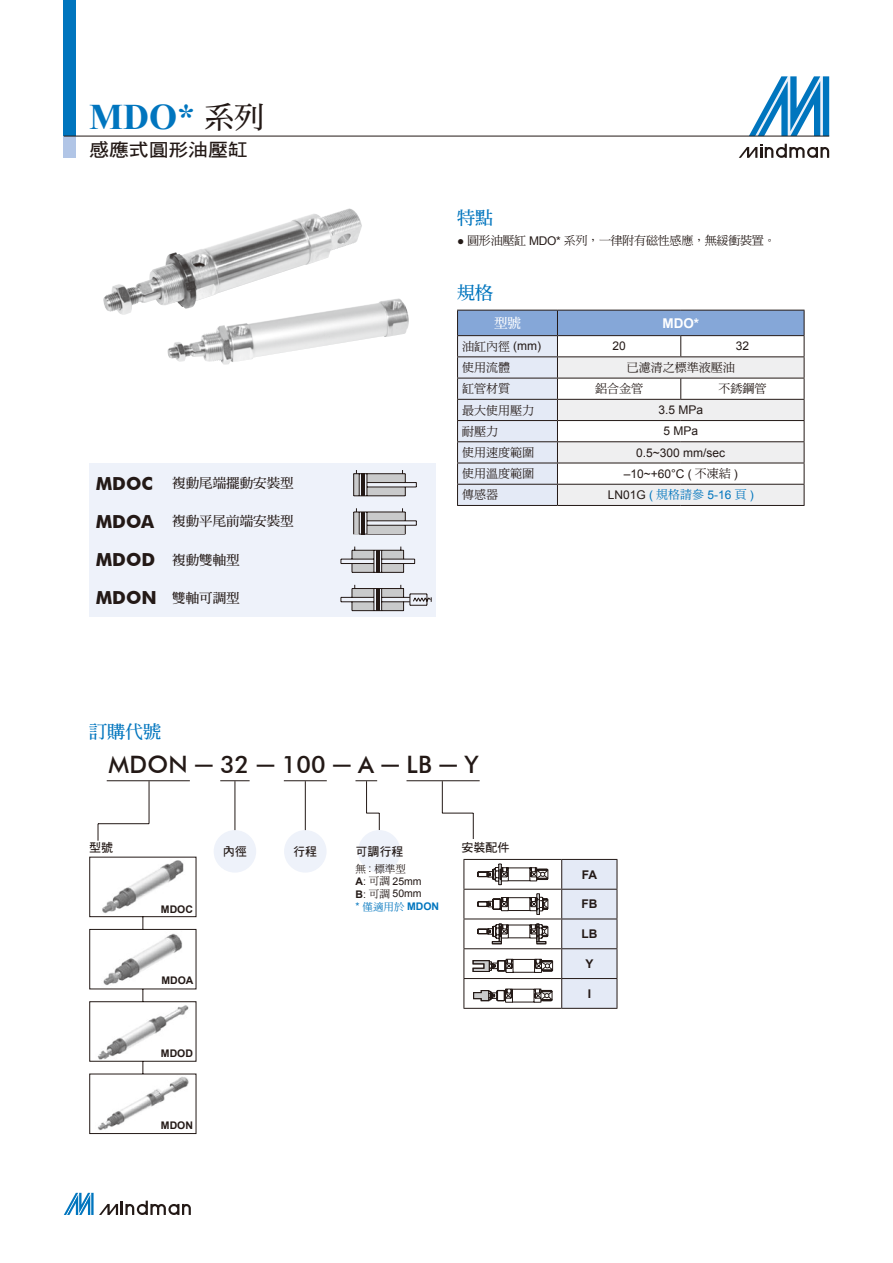
<style>
.page{position:relative;width:893px;height:1263px;background:#fff}
.page>*{position:absolute;margin:0;border:0;box-sizing:border-box;transform-origin:0 0}
.t1{font:700 36px "Times New Roman";color:#0075be}
.t2{font:500 24px "Futura BT";letter-spacing:.01em;color:#231916}
.t3{font:700 18px "Futura BT";color:#231916}
.t4{font:18px "DF Hei Bd HK BF";color:#231916;scale:1.1 1}
.t5{font:18px "DF Ming Bd HKP BF";color:#0075be}
.t6{font:13.5px "DF Ming Bd HK BF";color:#231916}
.Table_Paragraph{font:700 13.5px "Arial";color:#fff}
.Table_Paragraph-2{font:13.5px "DF Ming Bd HK BF";color:#fff}
.Table_Paragraph-3{font:12px "DF Ming Md HK BF";color:#231916}
.Table_Paragraph-4{font:12px "Arial";color:#231916}
.Table_Paragraph-5{font:12px "DF Ming Md HK BF";letter-spacing:-.02em;color:#231916}
.Table_Paragraph-6{font:12px "Arial";color:#0075be}
.t7{font:12px "DF Hei Bd HK BF";color:#231916}
.Table_Paragraph-7{font:700 12px "Arial";color:#231916}
.t8{font:700 10.5px "Arial";color:#231916}
.t9{font:10.5px "Arial";color:#231916}
.t10{font:10.5px "DF Ming Md HK BF";color:#0075be}
.t11{font:10.5px "DF Ming Md HK BF";color:#231916}
.s1{font-family:"DF Ming Bd HKP BF";font-weight:400;font-size:30px;color:#231916}
.s2{font-family:"Arial"}
.s3{font-family:"DF Ming Md HK BF"}
.s4{color:#231916}
.s5{font-family:"Arial";font-weight:400}
.s6{font-weight:700}
.s7{font-family:"Arial";font-weight:700}
</style>
<div class="page">
<svg style="left:749px;top:76px;width:80px;height:60px"></svg>
<svg style="left:739px;top:144px;width:90px;height:14px"></svg>
<div style="left:64px;top:0;width:12px;height:136px;background:#0075be"></div>
<div style="left:64px;top:136px;width:12px;height:21px;background:#b1c5e6"></div>
<hr style="left:64px;top:136px;width:765px;height:1px;background:#231916">
<svg style="left:64px;top:1193px;width:127px;height:22px"></svg>
<img style="left:103px;top:208px;width:259px;height:107px">
<svg style="left:457px;top:310px;width:348px;height:195px"></svg>
<hr style="left:457px;top:505px;width:100px;height:1px;background:#231916">
<hr style="left:557px;top:505px;width:124px;height:1px;background:#231916">
<hr style="left:681px;top:505px;width:123px;height:1px;background:#231916">
<hr style="left:107px;top:780px;width:83px;height:1px;background:#231916">
<hr style="left:220px;top:780px;width:30px;height:1px;background:#231916">
<svg style="left:355px;top:780px;width:22px;height:1px"></svg>
<hr style="left:284px;top:780px;width:43px;height:1px;background:#231916">
<hr style="left:406px;top:780px;width:74px;height:1px;background:#231916">
<div style="left:89px;top:464px;width:347px;height:153px;background:#eef2fa"></div>
<div style="left:367px;top:487px;width:38px;height:9px;background:#c9cacb"></div>
<div style="left:367px;top:474px;width:38px;height:8px;background:#c9cacb"></div>
<hr style="left:361px;top:474px;width:4px;height:22px;background:#231916">
<hr style="left:354px;top:473px;width:51px;height:1px;background:#231916">
<hr style="left:367px;top:482px;width:49px;height:1px;background:#231916">
<hr style="left:367px;top:487px;width:49px;height:1px;background:#231916">
<hr style="left:354px;top:495px;width:51px;height:1px;background:#231916">
<svg style="left:402px;top:470px;width:4px;height:26px"></svg>
<svg style="left:367px;top:474px;width:1px;height:21px"></svg>
<svg style="left:353px;top:470px;width:7px;height:26px"></svg>
<hr style="left:354px;top:534px;width:51px;height:1px;background:#231916">
<div style="left:367px;top:525px;width:38px;height:9px;background:#c9cacb"></div>
<div style="left:367px;top:512px;width:38px;height:9px;background:#c9cacb"></div>
<hr style="left:361px;top:512px;width:4px;height:22px;background:#231916">
<svg style="left:367px;top:513px;width:1px;height:21px"></svg>
<hr style="left:367px;top:525px;width:49px;height:1px;background:#231916">
<hr style="left:367px;top:520px;width:49px;height:1px;background:#231916">
<hr style="left:354px;top:512px;width:51px;height:1px;background:#231916">
<svg style="left:402px;top:508px;width:4px;height:26px"></svg>
<svg style="left:353px;top:508px;width:7px;height:26px"></svg>
<hr style="left:352px;top:572px;width:52px;height:1px;background:#231916">
<hr style="left:341px;top:559px;width:33px;height:1px;background:#231916">
<hr style="left:341px;top:563px;width:33px;height:1px;background:#231916">
<hr style="left:382px;top:559px;width:33px;height:1px;background:#231916">
<hr style="left:382px;top:563px;width:33px;height:1px;background:#231916">
<svg style="left:352px;top:546px;width:52px;height:26px"></svg>
<hr style="left:341px;top:601px;width:33px;height:1px;background:#231916">
<hr style="left:341px;top:597px;width:33px;height:1px;background:#231916">
<svg style="left:352px;top:585px;width:80px;height:26px"></svg>
<hr style="left:149px;top:781px;width:1px;height:43px;background:#231916">
<hr style="left:98px;top:823px;width:51px;height:1px;background:#231916">
<svg style="left:98px;top:824px;width:1px;height:17px"></svg>
<hr style="left:234px;top:781px;width:1px;height:50px;background:#231916">
<hr style="left:305px;top:781px;width:1px;height:50px;background:#231916">
<hr style="left:366px;top:781px;width:1px;height:32px;background:#231916">
<svg style="left:367px;top:813px;width:13px;height:17px"></svg>
<hr style="left:442px;top:781px;width:1px;height:32px;background:#231916">
<hr style="left:442px;top:813px;width:31px;height:1px;background:#231916">
<svg style="left:473px;top:813px;width:1px;height:26px"></svg>
<svg style="left:89px;top:856px;width:108px;height:278px"></svg>
<div style="left:214px;top:830px;width:42px;height:43px;background:#eef2fa;border-radius:50%"></div>
<div style="left:284px;top:830px;width:43px;height:43px;background:#eef2fa;border-radius:50%"></div>
<div style="left:358px;top:830px;width:42px;height:43px;background:#eef2fa;border-radius:50%"></div>
<hr style="left:463px;top:859px;width:99px;height:1px;background:#231916">
<hr style="left:463px;top:889px;width:99px;height:1px;background:#231916">
<hr style="left:463px;top:918px;width:99px;height:1px;background:#231916">
<hr style="left:463px;top:948px;width:99px;height:1px;background:#231916">
<hr style="left:463px;top:978px;width:99px;height:1px;background:#231916">
<svg style="left:463px;top:860px;width:1px;height:148px"></svg>
<svg style="left:561px;top:859px;width:57px;height:149px;background:#d7dbe6"></svg>
<hr style="left:463px;top:1008px;width:99px;height:1px;background:#231916">
<hr style="left:562px;top:1008px;width:55px;height:1px;background:#231916">
<svg style="left:477px;top:863px;width:71px;height:22px"></svg>
<svg style="left:477px;top:893px;width:71px;height:22px"></svg>
<svg style="left:477px;top:923px;width:71px;height:21px"></svg>
<svg style="left:473px;top:959px;width:80px;height:14px"></svg>
<svg style="left:473px;top:988px;width:80px;height:15px"></svg>
<p class="t1" style="left:89px;top:92px;width:176px">MDO* <span class="s1">系列</span></p>
<p class="t4" style="left:89px;top:141px;width:146px">感應式圓形油壓缸</p>
<p class="t3" style="left:96px;top:472px;width:59px">MDOC</p>
<p class="t6" style="left:172px;top:476px;width:123px">複動尾端擺動安裝型</p>
<p class="t3" style="left:96px;top:510px;width:60px">MDOA</p>
<p class="t6" style="left:172px;top:515px;width:123px">複動平尾前端安裝型</p>
<p class="t3" style="left:96px;top:549px;width:61px">MDOD</p>
<p class="t6" style="left:172px;top:553px;width:69px">複動雙軸型</p>
<p class="t3" style="left:96px;top:587px;width:63px">MDON</p>
<p class="t6" style="left:172px;top:591px;width:69px">雙軸可調型</p>
<p class="t5" style="left:89px;top:723px;width:73px">訂購代號</p>
<p class="t5" style="left:457px;top:208px;width:37px">特點</p>
<p class="Table_Paragraph-5" style="left:457px;top:234px;width:320px"><span class="s2">●</span> 圓形油壓缸 <span class="s2">MDO*</span> 系列，一律附有磁性感應，無緩衝裝置。</p>
<p class="t5" style="left:457px;top:284px;width:37px">規格</p>
<p class="Table_Paragraph-2" style="left:494px;top:316px;width:28px">型號</p>
<p class="Table_Paragraph" style="left:662px;top:314px;width:38px">MDO*</p>
<p class="Table_Paragraph-3" style="left:462px;top:340px;width:80px">油缸內徑 <span class="s2">(mm)</span></p>
<p class="Table_Paragraph-4" style="left:612px;top:338px;width:15px">20</p>
<p class="Table_Paragraph-4" style="left:736px;top:338px;width:15px">32</p>
<p class="Table_Paragraph-3" style="left:462px;top:361px;width:49px">使用流體</p>
<p class="Table_Paragraph-3" style="left:627px;top:361px;width:109px">已濾清之標準液壓油</p>
<p class="Table_Paragraph-3" style="left:462px;top:383px;width:49px">缸管材質</p>
<p class="Table_Paragraph-3" style="left:595px;top:383px;width:49px">鋁合金管</p>
<p class="Table_Paragraph-3" style="left:718px;top:383px;width:49px">不銹鋼管</p>
<p class="Table_Paragraph-3" style="left:462px;top:404px;width:73px">最大使用壓力</p>
<p class="Table_Paragraph-4" style="left:658px;top:402px;width:46px">3.5 MPa</p>
<p class="Table_Paragraph-3" style="left:462px;top:425px;width:37px">耐壓力</p>
<p class="Table_Paragraph-4" style="left:663px;top:423px;width:36px">5 MPa</p>
<p class="Table_Paragraph-3" style="left:462px;top:446px;width:73px">使用速度範圍</p>
<p class="Table_Paragraph-4" style="left:636px;top:444px;width:91px">0.5~300 mm/sec</p>
<p class="Table_Paragraph-3" style="left:462px;top:468px;width:73px">使用溫度範圍</p>
<p class="Table_Paragraph-4" style="left:624px;top:466px;width:116px">–10~+60°C ( <span class="s3">不凍結</span> )</p>
<p class="Table_Paragraph-3" style="left:462px;top:489px;width:37px">傳感器</p>
<p class="Table_Paragraph-6" style="left:608px;top:487px;width:148px"><span class="s4">LN01G</span> ( <span class="s3">規格請參</span> 5-16 <span class="s3">頁</span> )</p>
<p class="t2" style="left:108px;top:749px;width:372px">MDON <span class="s5">─</span> 32 <span class="s5">─</span> 100 <span class="s5">─</span> A <span class="s5">─</span> LB <span class="s5">─</span> Y</p>
<p class="t7" style="left:89px;top:842px;width:25px">型號</p>
<p class="t7" style="left:461px;top:842px;width:49px">安裝配件</p>
<p class="t7" style="left:223px;top:845px;width:25px">內徑</p>
<p class="t7" style="left:293px;top:845px;width:25px">行程</p>
<p class="t7" style="left:355px;top:845px;width:49px">可調行程</p>
<p class="t11" style="left:355px;top:863px;width:52px">無 <span class="s2">:</span> 標準型</p>
<p class="t9" style="left:355px;top:874px;width:68px"><span class="s6">A</span>: <span class="s3">可調</span> 25mm</p>
<p class="t9" style="left:355px;top:887px;width:68px"><span class="s6">B</span>: <span class="s3">可調</span> 50mm</p>
<p class="t10" style="left:355px;top:901px;width:85px"><span class="s2">*</span> 僅適用於 <span class="s7">MDON</span></p>
<p class="t8" style="left:161px;top:902px;width:34px">MDOC</p>
<p class="t8" style="left:161px;top:973px;width:34px">MDOA</p>
<p class="t8" style="left:161px;top:1046px;width:34px">MDOD</p>
<p class="t8" style="left:161px;top:1119px;width:34px">MDON</p>
<p class="Table_Paragraph-7" style="left:582px;top:866px;width:17px">FA</p>
<p class="Table_Paragraph-7" style="left:581px;top:896px;width:17px">FB</p>
<p class="Table_Paragraph-7" style="left:581px;top:926px;width:17px">LB</p>
<p class="Table_Paragraph-7" style="left:585px;top:956px;width:10px">Y</p>
<p class="Table_Paragraph-7" style="left:588px;top:985px;width:5px">I</p>
</div>
